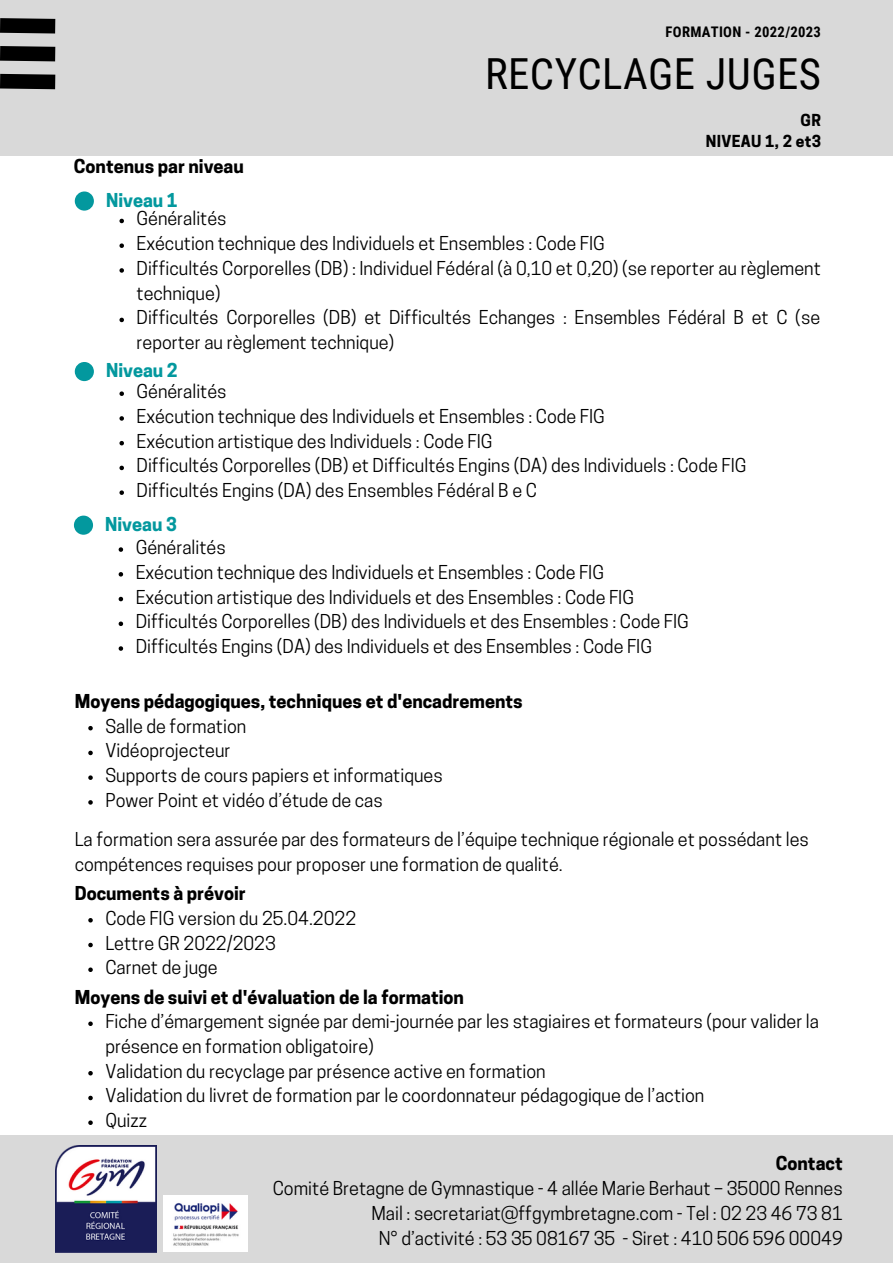
<style>
.page{position:relative;width:893px;height:1264px;background:#fff}
.page>*{position:absolute;margin:0;border:0;box-sizing:border-box;transform-origin:0 0}
.t1{font:42.75px "Roboto Condensed";letter-spacing:.01em;color:#000}
.t2{font:18px/24.8px "Cooper Hewitt";color:#000}
.t3{font:700 18px "Cooper Hewitt";color:#000}
.t4{font:700 18px "Cooper Hewitt";color:#03989e}
.t5{font:700 15.6px/21.3px "Cooper Hewitt";letter-spacing:.02em;color:#000;text-align:right}
.t6{font:700 14.55px "Roboto Condensed";letter-spacing:.02em;color:#000}
</style>
<div class="page">
<div style="left:0;top:1135px;width:892px;height:127px;background:#d9d9d9"></div>
<div style="left:0;top:0;width:892px;height:155px;background:#d9d9d9"></div>
<svg style="left:0;top:18px;width:56px;height:72px"></svg>
<img style="left:56px;top:1145px;width:101px;height:107px">
<svg style="left:88px;top:1021px;width:5px;height:5px"></svg>
<svg style="left:88px;top:1071px;width:5px;height:4px"></svg>
<svg style="left:88px;top:1095px;width:5px;height:5px"></svg>
<svg style="left:88px;top:1120px;width:5px;height:4px"></svg>
<svg style="left:88px;top:726px;width:5px;height:4px"></svg>
<svg style="left:88px;top:750px;width:5px;height:5px"></svg>
<svg style="left:88px;top:775px;width:5px;height:5px"></svg>
<svg style="left:88px;top:800px;width:5px;height:4px"></svg>
<svg style="left:88px;top:918px;width:5px;height:4px"></svg>
<svg style="left:88px;top:942px;width:5px;height:5px"></svg>
<svg style="left:88px;top:967px;width:5px;height:5px"></svg>
<svg style="left:119px;top:219px;width:5px;height:4px"></svg>
<svg style="left:119px;top:243px;width:5px;height:5px"></svg>
<svg style="left:119px;top:268px;width:5px;height:5px"></svg>
<svg style="left:119px;top:318px;width:5px;height:4px"></svg>
<svg style="left:75px;top:191px;width:19px;height:20px"></svg>
<svg style="left:75px;top:362px;width:19px;height:19px"></svg>
<svg style="left:119px;top:391px;width:5px;height:5px"></svg>
<svg style="left:119px;top:416px;width:5px;height:4px"></svg>
<svg style="left:119px;top:441px;width:5px;height:4px"></svg>
<svg style="left:119px;top:465px;width:5px;height:5px"></svg>
<svg style="left:119px;top:490px;width:5px;height:5px"></svg>
<svg style="left:74px;top:515px;width:19px;height:19px"></svg>
<svg style="left:119px;top:547px;width:4px;height:5px"></svg>
<svg style="left:119px;top:572px;width:4px;height:4px"></svg>
<svg style="left:119px;top:597px;width:4px;height:4px"></svg>
<svg style="left:119px;top:621px;width:4px;height:5px"></svg>
<svg style="left:119px;top:646px;width:4px;height:4px"></svg>
<img style="left:163px;top:1195px;width:84px;height:56px">
<p class="t3" style="left:74px;top:160px;width:171px">Contenus par niveau</p>
<p class="t4" style="left:106px;top:193px;width:73px">Niveau 1</p>
<p class="t6" style="left:665px;top:24px;width:157px">FORMATION - 2022/2023</p>
<h1 class="t1" style="left:485px;top:49px;width:337px">RECYCLAGE JUGES</h1>
<p class="t5" style="left:705px;top:111px;width:117px">GR<br>NIVEAU 1, 2 et3</p>
<p class="t2" style="left:136px;top:208px;width:685px">Généralités<br>Exécution technique des Individuels et Ensembles : Code FIG<br>Difficultés Corporelles (DB) : Individuel Fédéral (à 0,10 et 0,20) (se reporter au règlement technique)<br>Difficultés Corporelles (DB) et Difficultés Echanges : Ensembles Fédéral B et C (se reporter au règlement technique)</p>
<p class="t4" style="left:106px;top:363px;width:73px">Niveau 2</p>
<p class="t2" style="left:136px;top:381px;width:611px">Généralités<br>Exécution technique des Individuels et Ensembles : Code FIG<br>Exécution artistique des Individuels : Code FIG<br>Difficultés Corporelles (DB) et Difficultés Engins (DA) des Individuels : Code FIG Difficultés Engins (DA) des Ensembles Fédéral B e C</p>
<p class="t4" style="left:105px;top:517px;width:73px">Niveau 3</p>
<p class="t2" style="left:136px;top:537px;width:554px">Généralités<br>Exécution technique des Individuels et Ensembles : Code FIG<br>Exécution artistique des Individuels et des Ensembles : Code FIG Difficultés Corporelles (DB) des Individuels et des Ensembles : Code FIG Difficultés Engins (DA) des Individuels et des Ensembles : Code FIG</p>
<p class="t3" style="left:75px;top:694px;width:449px">Moyens pédagogiques, techniques et d'encadrements</p>
<p class="t2" style="left:105px;top:715px;width:339px">Salle de formation<br>Vidéoprojecteur<br>Supports de cours papiers et informatiques<br>Power Point et vidéo d’étude de cas</p>
<p class="t2" style="left:75px;top:829px;width:735px">La formation sera assurée par des formateurs de l’équipe technique régionale et possédant les compétences requises pour proposer une formation de qualité.</p>
<p class="t3" style="left:75px;top:886px;width:172px">Documents à prévoir</p>
<p class="t2" style="left:105px;top:907px;width:252px">Code FIG version du 25.04.2022<br>Lettre GR 2022/2023<br>Carnet de juge</p>
<p class="t3" style="left:75px;top:990px;width:391px">Moyens de suivi et d'évaluation de la formation</p>
<p class="t2" style="left:105px;top:1011px;width:715px">Fiche d’émargement signée par demi-journée par les stagiaires et formateurs (pour valider la présence en formation obligatoire)<br>Validation du recyclage par présence active en formation<br>Validation du livret de formation par le coordonnateur pédagogique de l’action<br>Quizz</p>
<p class="t3" style="left:775px;top:1156px;width:68px">Contact</p>
<p class="t2" style="left:273px;top:1178px;width:571px;text-align:right">Comité Bretagne de Gymnastique - 4 allée Marie Berhaut – 35000 Rennes<br>Mail : secretariat@ffgymbretagne.com - Tel : 02 23 46 73 81<br>N° d’activité : 53 35 08167 35 - Siret : 410 506 596 00049</p>
</div>
